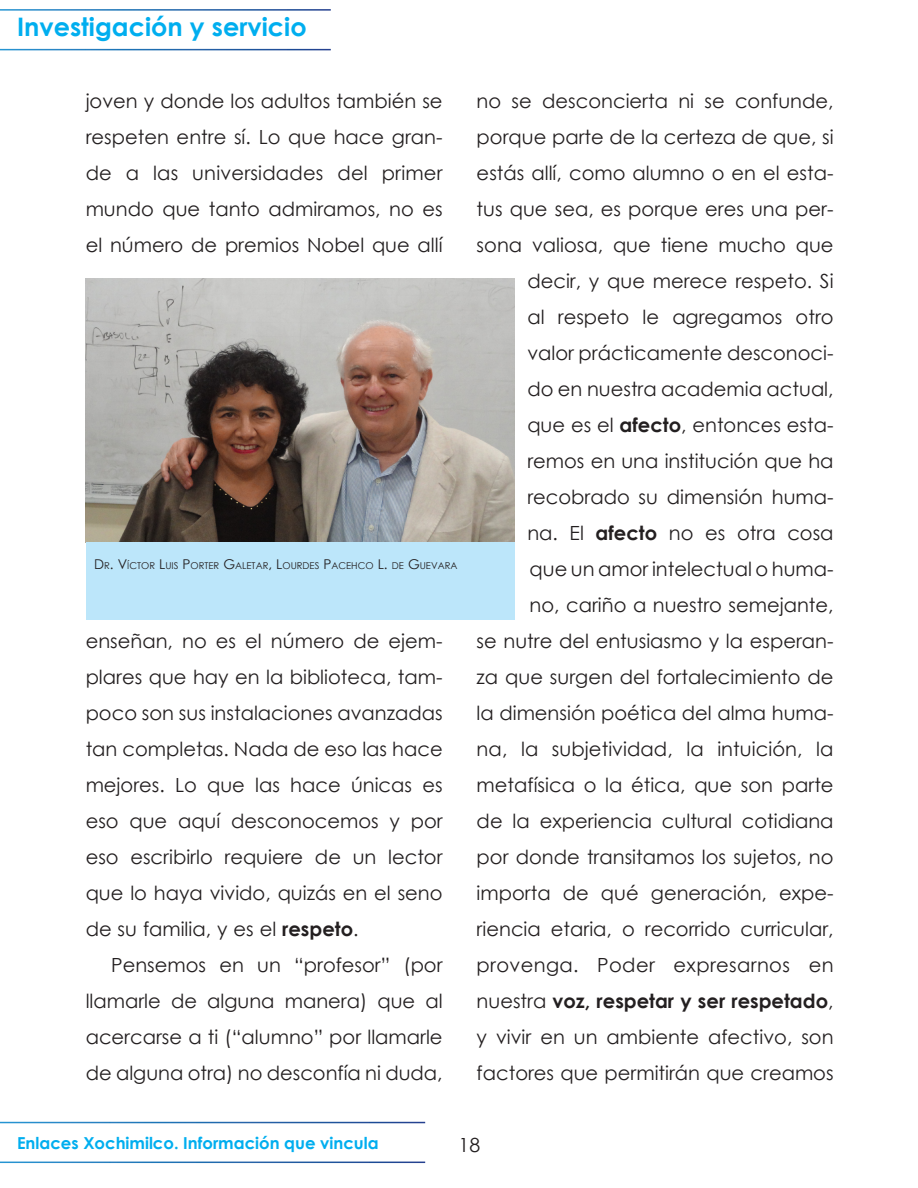
<style>
.page{position:relative;width:918px;height:1188px;background:#fff}
.page>*{position:absolute;margin:0;border:0;box-sizing:border-box;transform-origin:0 0}
.t1{font:700 25.5px "Century Gothic";color:#00aeef}
.cuerpoArticulos{font:19.5px/36px "Century Gothic";color:#231f20;text-align:justify}
.t2{font:700 16.5px "Century Gothic";color:#00aeef}
.pies_de_foto_2alinea{font:9.45px "Century Gothic";color:#231f20}
.s1{font-size:13.5px}
.s2{font-weight:700}
</style>
<div class="page">
<img style="left:86px;top:279px;width:429px;height:263px">
<div style="left:86px;top:542px;width:429px;height:77px;background:#bce6fa"></div>
<h1 class="t1" style="left:17px;top:8px;width:291px">Investigación y servicio</h1>
<p class="cuerpoArticulos" style="left:86px;top:83px;width:359px">joven y donde los adultos también se respeten entre sí. Lo que hace gran&shy;de a las universidades del primer mundo que tanto admiramos, no es el número de premios Nobel que allí</p>
<p class="pies_de_foto_2alinea" style="left:94px;top:559px;width:365px"><span class="s1">D</span>R<span class="s1">. V</span>ÍCTOR <span class="s1">L</span>UIS <span class="s1">P</span>ORTER <span class="s1">G</span>ALETAR<span class="s1">, L</span>OURDES <span class="s1">P</span>ACEHCO <span class="s1">L.</span> DE <span class="s1">G</span>UEVARA</p>
<p class="cuerpoArticulos" style="left:86px;top:623px;width:358px">enseñan, no es el número de ejem&shy;plares que hay en la biblioteca, tam&shy;poco son sus instalaciones avanzadas tan completas. Nada de eso las hace mejores. Lo que las hace únicas es eso que aquí desconocemos y por eso escribirlo requiere de un lector que lo haya vivido, quizás en el seno de su familia, y es el <span class="s2">respeto</span>.</p>
<p class="cuerpoArticulos" style="left:86px;top:947px;width:358px;text-indent:26px">Pensemos en un “profesor” (por llamarle de alguna manera) que al acercarse a ti (“alumno” por llamarle de alguna otra) no desconfía ni duda,</p>
<p class="cuerpoArticulos" style="left:477px;top:83px;width:358px;text-align:right">no se desconcierta ni se confunde, porque parte de la certeza de que, si estás allí, como alumno o en el esta&shy;tus que sea, es porque eres una per&shy;sona valiosa, que tiene mucho que decir, y que merece respeto. Si<br>al respeto le agregamos otro valor prácticamente desconoci-<br>do en nuestra academia actual,<br>que es el <span class="s2">afecto</span>, entonces esta&shy;remos en una institución que ha recobrado su dimensión huma-<br>na. El <span class="s2">afecto</span> no es otra cosa<br>que un amor intelectual o huma-<br>no, cariño a nuestro semejante,<br>se nutre del entusiasmo y la esperan&shy;za que surgen del fortalecimiento de la dimensión poética del alma huma&shy;na, la subjetividad, la intuición, la metafísica o la ética, que son parte de la experiencia cultural cotidiana por donde transitamos los sujetos, no importa de qué generación, expe&shy;riencia etaria, o recorrido curricular, provenga. Poder expresarnos en nuestra <span class="s2">voz, respetar y ser respetado</span>, y vivir en un ambiente afectivo, son factores que permitirán que creamos</p>
<p class="t2" style="left:17px;top:1131px;width:363px">Enlaces Xochimilco. Información que vincula</p>
<p class="cuerpoArticulos" style="left:459px;top:1127px;width:23px">18</p>
</div>
